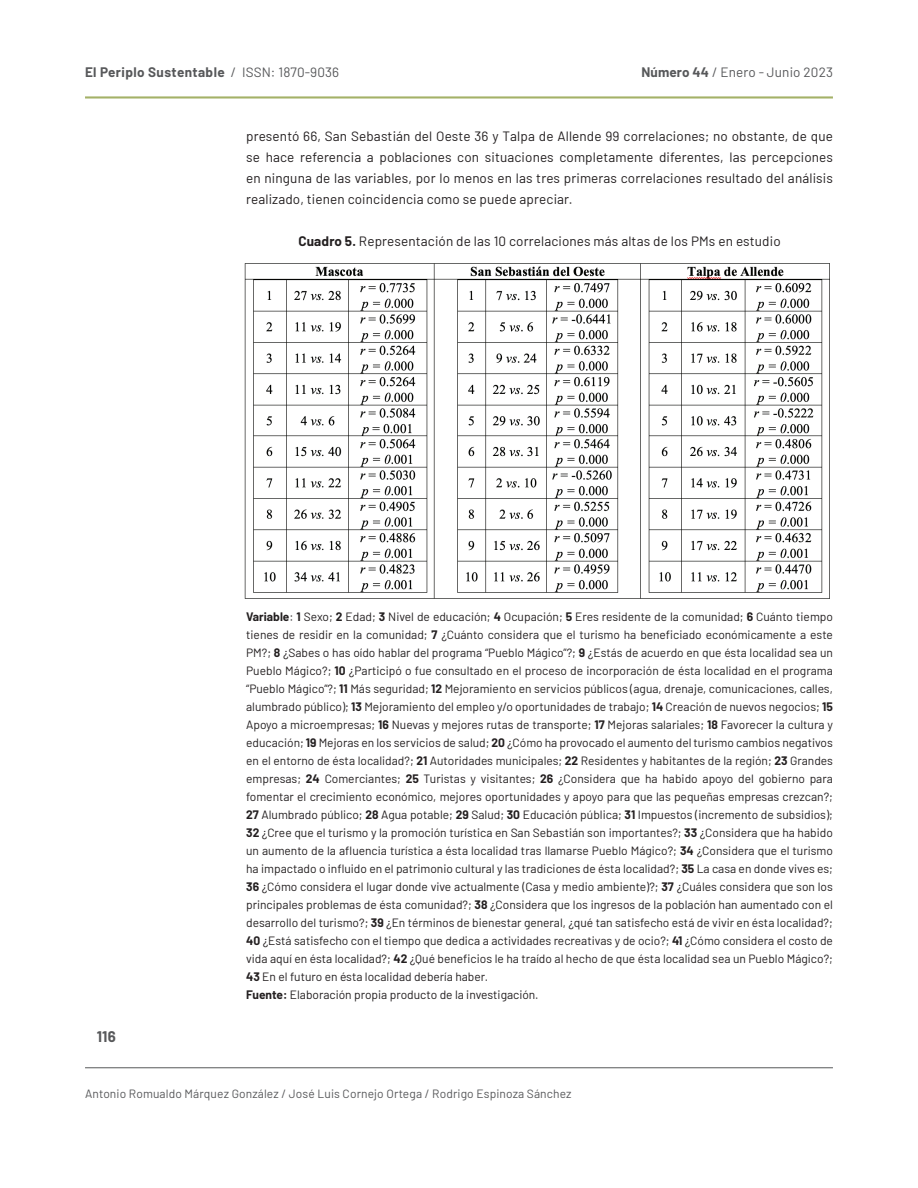
<style>
.page{position:relative;width:918px;height:1188px;background:#fff}
.page>*{position:absolute;margin:0;border:0;box-sizing:border-box;transform-origin:0 0}
.t1{font:700 15px "Barlow";color:#57585a}
.t2{font:13.5px/21px "Barlow";letter-spacing:.01em;color:#231f20;text-align:justify}
.t3{font:700 13.5px "Barlow";letter-spacing:.03em;color:#57585a}
.t4{font:13.5px "Barlow";letter-spacing:.01em;color:#57585a}
.t5{font:12px/18px "Barlow";color:#231f20}
.t6{font:12px "Barlow";letter-spacing:.01em;color:#57585a}
.s1{font-weight:400}
.s2{font-weight:700}
</style>
<div class="page">
<hr style="left:85px;top:96px;width:748px;height:3px;background:#a4b168">
<hr style="left:85px;top:1067px;width:748px;height:1px;background:#57585a">
<img style="left:244px;top:263px;width:586px;height:336px">
<p class="t3" style="left:85px;top:62px;width:256px">El Periplo Sustentable <span class="s1">/ ISSN: 1870-9036</span></p>
<p class="t4" style="left:641px;top:62px;width:193px"><span class="s2">Número 44</span> / Enero - Junio 2023</p>
<p class="t2" style="left:246px;top:125px;width:588px">presentó 66, San Sebastián del Oeste 36 y Talpa de Allende 99 correlaciones; no obstante, de que se hace referencia a poblaciones con situaciones completamente diferentes, las percepciones en ninguna de las variables, por lo menos en las tres primeras correlaciones resultado del análisis realizado, tienen coincidencia como se puede apreciar.</p>
<p class="t2" style="left:298px;top:230px;width:484px"><span class="s2">Cuadro 5.</span> Representación de las 10 correlaciones más altas de los PMs en estudio</p>
<p class="t1" style="left:97px;top:1026px;width:20px">116</p>
<p class="t5" style="left:246px;top:607px;width:588px"><span class="s2">Variable</span>: <span class="s2">1</span> Sexo; <span class="s2">2</span> Edad; <span class="s2">3</span> Nivel de educación; <span class="s2">4</span> Ocupación; <span class="s2">5</span> Eres residente de la comunidad; <span class="s2">6</span> Cuánto tiempo tienes de residir en la comunidad; <span class="s2">7</span> ¿Cuánto considera que el turismo ha beneficiado económicamente a este PM?; <span class="s2">8</span> ¿Sabes o has oído hablar del programa “Pueblo Mágico”?; <span class="s2">9</span> ¿Estás de acuerdo en que ésta localidad sea un Pueblo Mágico?; <span class="s2">10</span> ¿Participó o fue consultado en el proceso de incorporación de ésta localidad en el programa “Pueblo Mágico”?; <span class="s2">11</span> Más seguridad; <span class="s2">12</span> Mejoramiento en servicios públicos (agua, drenaje, comunicaciones, calles, alumbrado público); <span class="s2">13</span> Mejoramiento del empleo y/o oportunidades de trabajo; <span class="s2">14</span> Creación de nuevos negocios; <span class="s2">15<br></span>Apoyo a microempresas; <span class="s2">16</span> Nuevas y mejores rutas de transporte; <span class="s2">17</span> Mejoras salariales; <span class="s2">18</span> Favorecer la cultura y educación; <span class="s2">19</span> Mejoras en los servicios de salud; <span class="s2">20</span> ¿Cómo ha provocado el aumento del turismo cambios negativos en el entorno de ésta localidad?; <span class="s2">21</span> Autoridades municipales; <span class="s2">22</span> Residentes y habitantes de la región; <span class="s2">23</span> Grandes empresas; <span class="s2">24</span> Comerciantes; <span class="s2">25</span> Turistas y visitantes; <span class="s2">26</span> ¿Considera que ha habido apoyo del gobierno para fomentar el crecimiento económico, mejores oportunidades y apoyo para que las pequeñas empresas crezcan?; <span class="s2">27</span> Alumbrado público; <span class="s2">28</span> Agua potable; <span class="s2">29</span> Salud; <span class="s2">30</span> Educación pública; <span class="s2">31</span> Impuestos (incremento de subsidios); <span class="s2">32</span> ¿Cree que el turismo y la promoción turística en San Sebastián son importantes?; <span class="s2">33</span> ¿Considera que ha habido un aumento de la afluencia turística a ésta localidad tras llamarse Pueblo Mágico?; <span class="s2">34</span> ¿Considera que el turismo ha impactado o influido en el patrimonio cultural y las tradiciones de ésta localidad?; <span class="s2">35</span> La casa en donde vives es; <span class="s2">36</span> ¿Cómo considera el lugar donde vive actualmente (Casa y medio ambiente)?; <span class="s2">37</span> ¿Cuáles considera que son los principales problemas de ésta comunidad?; <span class="s2">38</span> ¿Considera que los ingresos de la población han aumentado con el desarrollo del turismo?; <span class="s2">39</span> ¿En términos de bienestar general, ¿qué tan satisfecho está de vivir en ésta localidad?; <span class="s2">40</span> ¿Está satisfecho con el tiempo que dedica a actividades recreativas y de ocio?; <span class="s2">41</span> ¿Cómo considera el costo de vida aquí en ésta localidad?; <span class="s2">42</span> ¿Qué beneficios le ha traído al hecho de que ésta localidad sea un Pueblo Mágico?; <span class="s2">43</span> En el futuro en ésta localidad debería haber.<br><span class="s2">Fuente:</span> Elaboración propia producto de la investigación.</p>
<p class="t6" style="left:85px;top:1085px;width:488px">Antonio Romualdo Márquez González / José Luis Cornejo Ortega / Rodrigo Espinoza Sánchez</p>
</div>
